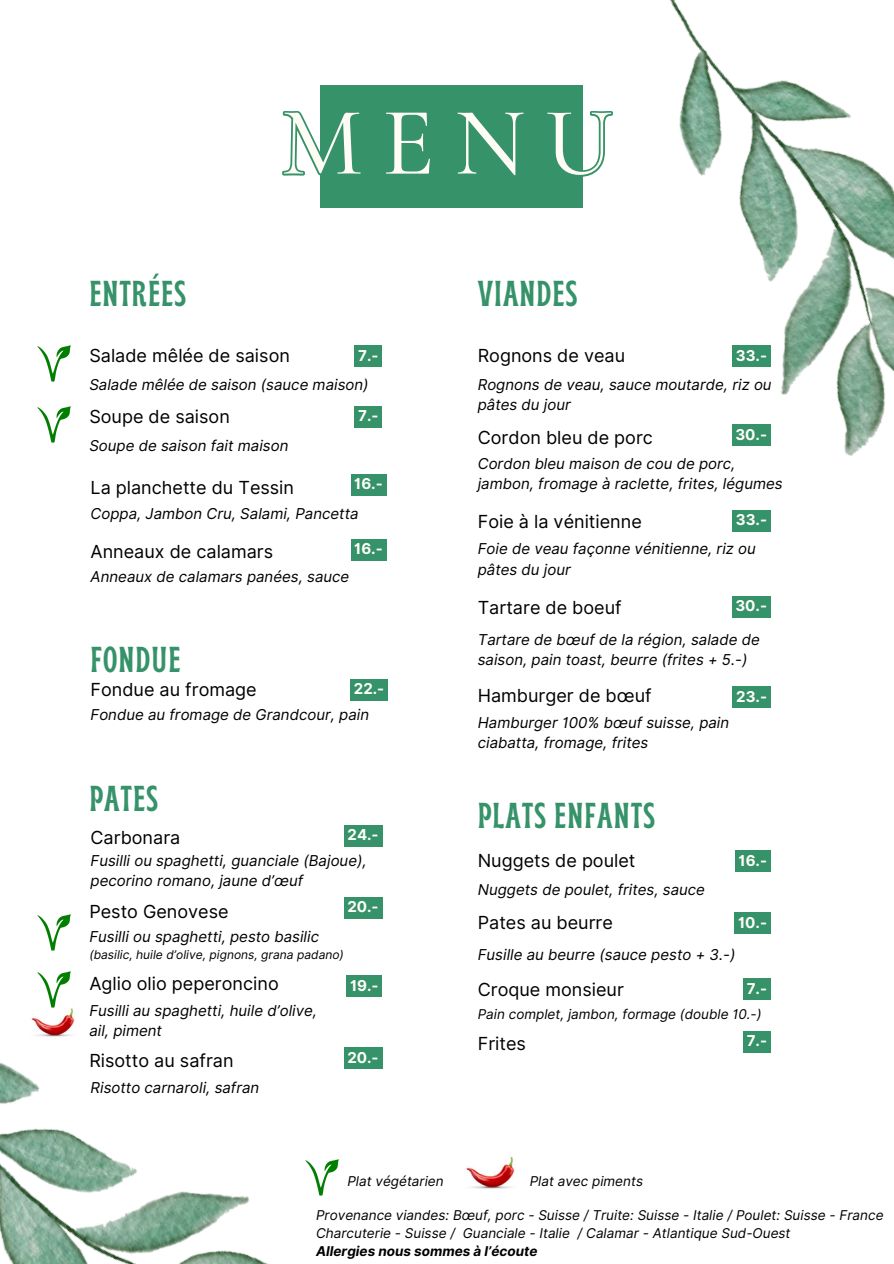
<style>
.page{position:relative;width:894px;height:1264px;background:#fff}
.page>*{position:absolute;margin:0;border:0;box-sizing:border-box;transform-origin:0 0}
.t1{font:500 97.5px "Cormorant Garamond";color:#fffbf5}
.t2{font:700 condensed 36px "Brice";letter-spacing:.03em;color:#369269}
.t3{font:18px "Inter";color:#000}
.t4{font:italic 15px/20.2px "Inter";color:#000}
.t5{font:700 15px "Inter";color:#fffef9}
.t6{font:italic 13.5px/18px "Inter";color:#000}
.t7{font:italic 12px "Inter";color:#000}
.s1{font-weight:700}
</style>
<div class="page">
<svg style="left:282px;top:111px;width:38px;height:65px"></svg>
<div style="left:320px;top:85px;width:262px;height:122px;background:#369269"></div>
<img style="left:568px;top:0;width:325px;height:456px">
<img style="left:0;top:950px;width:347px;height:313px">
<img style="left:27px;top:996px;width:54px;height:54px">
<div style="left:354px;top:345px;width:28px;height:22px;background:#369269"></div>
<div style="left:354px;top:406px;width:28px;height:22px;background:#369269"></div>
<div style="left:732px;top:345px;width:38px;height:22px;background:#369269"></div>
<div style="left:731px;top:424px;width:39px;height:22px;background:#369269"></div>
<div style="left:732px;top:510px;width:38px;height:21px;background:#369269"></div>
<div style="left:731px;top:596px;width:39px;height:21px;background:#369269"></div>
<div style="left:344px;top:825px;width:38px;height:21px;background:#369269"></div>
<div style="left:344px;top:896px;width:38px;height:22px;background:#369269"></div>
<div style="left:346px;top:975px;width:36px;height:22px;background:#369269"></div>
<div style="left:734px;top:850px;width:36px;height:22px;background:#369269"></div>
<div style="left:734px;top:912px;width:36px;height:21px;background:#369269"></div>
<div style="left:742px;top:978px;width:28px;height:22px;background:#369269"></div>
<div style="left:350px;top:474px;width:36px;height:22px;background:#369269"></div>
<div style="left:344px;top:1047px;width:38px;height:21px;background:#369269"></div>
<div style="left:732px;top:686px;width:38px;height:21px;background:#369269"></div>
<div style="left:742px;top:1031px;width:28px;height:21px;background:#369269"></div>
<img style="left:305px;top:1159px;width:34px;height:36px">
<img style="left:466px;top:1156px;width:49px;height:33px">
<img style="left:37px;top:971px;width:34px;height:36px">
<img style="left:37px;top:914px;width:34px;height:36px">
<img style="left:37px;top:406px;width:34px;height:36px">
<img style="left:37px;top:346px;width:34px;height:36px">
<div style="left:350px;top:539px;width:36px;height:21px;background:#369269"></div>
<div style="left:350px;top:679px;width:38px;height:21px;background:#369269"></div>
<h4 class="t2" style="left:89px;top:279px;width:98px">ENTRÉES</h4>
<h5 class="t1" style="left:280px;top:83px;width:334px">MENU</h5>
<h4 class="t2" style="left:477px;top:279px;width:101px">VIANDES</h4>
<h1 class="t3" style="left:89px;top:344px;width:202px">Salade mêlée de saison</h1>
<h1 class="t4" style="left:89px;top:374px;width:281px">Salade mêlée de saison (sauce maison)</h1>
<h2 class="t5" style="left:358px;top:346px;width:22px">7.-</h2>
<h2 class="t3" style="left:89px;top:405px;width:142px">Soupe de saison</h2>
<h3 class="t4" style="left:89px;top:435px;width:200px">Soupe de saison fait maison</h3>
<h3 class="t5" style="left:358px;top:407px;width:22px">7.-</h3>
<h3 class="t5" style="left:354px;top:475px;width:30px">16.-</h3>
<h4 class="t3" style="left:90px;top:476px;width:205px">La planchette du Tessin</h4>
<h3 class="t4" style="left:90px;top:503px;width:269px">Coppa, Jambon Cru, Salami, Pancetta</h3>
<h3 class="t3" style="left:90px;top:540px;width:184px">Anneaux de calamars</h3>
<h4 class="t5" style="left:354px;top:540px;width:30px">16.-</h4>
<h5 class="t4" style="left:90px;top:567px;width:260px">Anneaux de calamars panées, sauce</h5>
<p class="t2" style="left:90px;top:645px;width:91px">FONDUE</p>
<h5 class="t3" style="left:90px;top:678px;width:168px">Fondue au fromage</h5>
<h5 class="t5" style="left:354px;top:679px;width:32px">22.-</h5>
<h5 class="t4" style="left:90px;top:704px;width:280px">Fondue au fromage de Grandcour, pain</h5>
<h3 class="t2" style="left:89px;top:784px;width:70px">PATES</h3>
<h4 class="t3" style="left:90px;top:826px;width:91px">Carbonara</h4>
<h5 class="t4" style="left:90px;top:850px;width:277px">Fusilli ou spaghetti, guanciale (Bajoue), pecorino romano, jaune d’œuf</h5>
<h5 class="t5" style="left:347px;top:826px;width:33px">24.-</h5>
<h3 class="t5" style="left:347px;top:897px;width:33px">20.-</h3>
<h3 class="t3" style="left:89px;top:900px;width:141px">Pesto Genovese</h3>
<h4 class="t4" style="left:89px;top:926px;width:231px">Fusilli ou spaghetti, pesto basilic</h4>
<h2 class="t7" style="left:89px;top:947px;width:256px">(basilic, huile d’olive, pignons, grana padano)</h2>
<h4 class="t3" style="left:89px;top:972px;width:191px">Aglio olio peperoncino</h4>
<h5 class="t4" style="left:89px;top:1000px;width:229px">Fusilli au spaghetti, huile d’olive, ail, piment</h5>
<p class="t3" style="left:89px;top:1049px;width:146px">Risotto au safran</p>
<h4 class="t4" style="left:90px;top:1077px;width:170px">Risotto carnaroli, safran</h4>
<h5 class="t5" style="left:350px;top:976px;width:30px">19.-</h5>
<p class="t5" style="left:347px;top:1048px;width:33px">20.-</p>
<h5 class="t3" style="left:477px;top:344px;width:149px">Rognons de veau</h5>
<h5 class="t4" style="left:477px;top:374px;width:295px">Rognons de veau, sauce moutarde, riz ou pâtes du jour</h5>
<h3 class="t5" style="left:735px;top:346px;width:33px">33.-</h3>
<h5 class="t5" style="left:735px;top:425px;width:33px">30.-</h5>
<h4 class="t3" style="left:477px;top:426px;width:177px">Cordon bleu de porc</h4>
<h3 class="t4" style="left:477px;top:453px;width:306px">Cordon bleu maison de cou de porc, jambon, fromage à raclette, frites, légumes</h3>
<h5 class="t3" style="left:477px;top:511px;width:165px">Foie à la vénitienne</h5>
<h4 class="t4" style="left:477px;top:539px;width:279px">Foie de veau façonne vénitienne, riz ou pâtes du jour</h4>
<h3 class="t5" style="left:735px;top:511px;width:33px">33.-</h3>
<h4 class="t5" style="left:735px;top:596px;width:33px">30.-</h4>
<h5 class="t3" style="left:477px;top:597px;width:145px">Tartare de boeuf</h5>
<h3 class="t4" style="left:477px;top:629px;width:283px">Tartare de bœuf de la région, salade de saison, pain toast, beurre (frites + 5.-)</h3>
<p class="t3" style="left:477px;top:685px;width:175px">Hamburger de bœuf</p>
<p class="t4" style="left:477px;top:712px;width:253px">Hamburger 100% bœuf suisse, pain ciabatta, fromage, frites</p>
<p class="t5" style="left:736px;top:687px;width:32px">23.-</p>
<h3 class="t2" style="left:477px;top:801px;width:179px">PLATS ENFANTS</h3>
<h4 class="t3" style="left:477px;top:849px;width:159px">Nuggets de poulet</h4>
<h5 class="t4" style="left:477px;top:879px;width:229px">Nuggets de poulet, frites, sauce</h5>
<h2 class="t5" style="left:738px;top:851px;width:30px">16.-</h2>
<h4 class="t3" style="left:477px;top:912px;width:137px">Pates au beurre</h4>
<h3 class="t4" style="left:477px;top:944px;width:259px">Fusille au beurre (sauce pesto + 3.-)</h3>
<h2 class="t5" style="left:738px;top:913px;width:30px">10.-</h2>
<h5 class="t3" style="left:477px;top:978px;width:148px">Croque monsieur</h5>
<h3 class="t6" style="left:477px;top:1004px;width:285px">Pain complet, jambon, formage (double 10.-)</h3>
<h4 class="t5" style="left:746px;top:979px;width:22px">7.-</h4>
<p class="t3" style="left:477px;top:1033px;width:50px">Frites</p>
<h3 class="t5" style="left:746px;top:1032px;width:22px">7.-</h3>
<h5 class="t6" style="left:347px;top:1171px;width:98px">Plat végétarien</h5>
<h3 class="t6" style="left:529px;top:1172px;width:115px">Plat avec piments</h3>
<h3 class="t6" style="left:316px;top:1206px;width:569px">Provenance viandes: Bœuf, porc - Suisse / Truite: Suisse - Italie / Poulet: Suisse - France<br>Charcuterie - Suisse / Guanciale - Italie / Calamar - Atlantique Sud-Ouest<br><span class="s1">Allergies nous sommes à l’écoute</span></h3>
</div>
